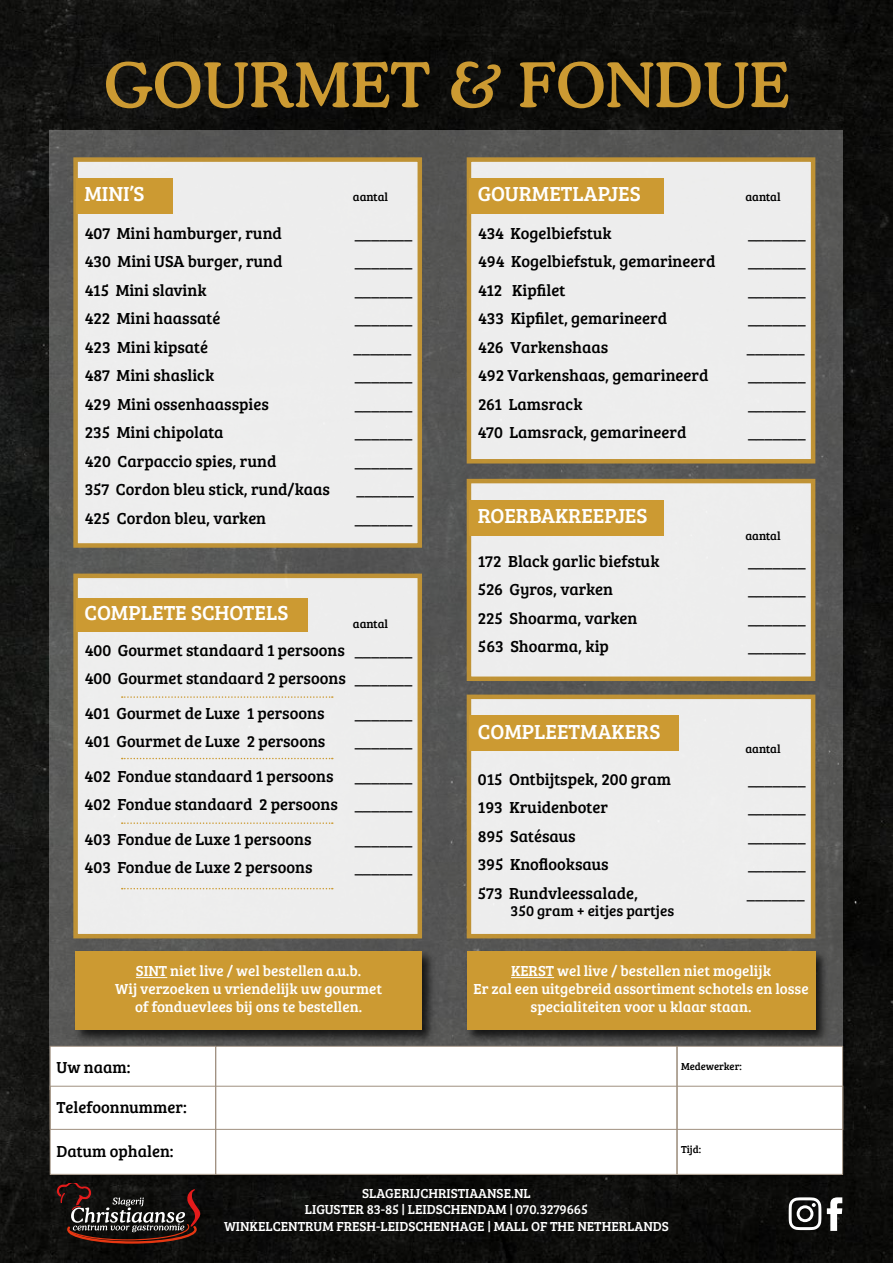
<style>
.page{position:relative;width:893px;height:1263px;background:#fff}
.page>*{position:absolute;margin:0;border:0;box-sizing:border-box;transform-origin:0 0}
.t1{font:500 61.5px "Cooper BT";color:#cc9a32}
.t2{font:21px "Bree Serif";color:#fff}
.t3{font:16.5px/28.5px "Bree Serif";color:#000}
.t4{font:15px/18px "Bree Serif";color:#fff;text-align:center}
.t5{font:15px "Bree Serif";color:#000}
.t6{font:13.5px/16.2px "Bree Serif";color:#fff;text-align:center}
.t7{font:12px "Bree Serif";color:#000}
.t8{font:10.5px "Bree Serif";color:#000}
</style>
<div class="page">
<img style="left:0;top:0;width:893px;height:1263px">
<div style="left:48px;top:128px;width:809px;height:976px;background:#000;opacity:.75"></div>
<div style="left:50px;top:130px;width:793px;height:960px;background:#565655"></div>
<div style="left:73px;top:157px;width:349px;height:391px;background:#ededed;border:4px solid #cc9a32"></div>
<div style="left:73px;top:574px;width:349px;height:364px;background:#eeeeed;border:4px solid #cc9a32"></div>
<div style="left:467px;top:157px;width:348px;height:306px;background:#ededed;border:4px solid #cc9a32"></div>
<div style="left:467px;top:479px;width:348px;height:202px;background:#ededed;border:4px solid #cc9a32"></div>
<div style="left:467px;top:694px;width:348px;height:244px;background:#ededed;border:4px solid #cc9a32"></div>
<div style="left:76px;top:179px;width:96px;height:35px;background:#cc9a32"></div>
<div style="left:76px;top:598px;width:232px;height:33px;background:#cc9a32"></div>
<div style="left:469px;top:179px;width:194px;height:35px;background:#cc9a32"></div>
<div style="left:469px;top:500px;width:194px;height:35px;background:#cc9a32"></div>
<div style="left:469px;top:716px;width:209px;height:35px;background:#cc9a32"></div>
<div style="left:73px;top:949px;width:363px;height:95px;background:#000;opacity:.75"></div>
<div style="left:75px;top:951px;width:347px;height:79px;background:#cc9a32"></div>
<hr style="left:136px;top:977px;width:31px;height:1px;background:#fff">
<div style="left:464px;top:949px;width:365px;height:95px;background:#000;opacity:.75"></div>
<div style="left:467px;top:951px;width:348px;height:79px;background:#cc9a32"></div>
<hr style="left:511px;top:977px;width:43px;height:1px;background:#fff">
<div style="left:42px;top:1042px;width:809px;height:145px;background:#000;opacity:.35"></div>
<div style="left:50px;top:1046px;width:793px;height:128px;background:#fff"></div>
<div style="left:50px;top:1086px;width:793px;height:43px;background:#fff;border:1px solid #9f9080"></div>
<div style="left:216px;top:1046px;width:461px;height:128px;border:1px solid #9f9080"></div>
<div style="left:677px;top:1046px;width:166px;height:128px;border:1px solid #9f9080"></div>
<div style="left:50px;top:1046px;width:166px;height:128px;border:1px solid #9f9080"></div>
<svg style="left:827px;top:1197px;width:15px;height:33px"></svg>
<svg style="left:789px;top:1197px;width:32px;height:33px"></svg>
<svg style="left:122px;top:696px;width:211px;height:2px"></svg>
<svg style="left:122px;top:758px;width:211px;height:1px"></svg>
<svg style="left:122px;top:822px;width:211px;height:2px"></svg>
<svg style="left:122px;top:888px;width:211px;height:1px"></svg>
<svg style="left:57px;top:1183px;width:146px;height:61px;background:#3a2926"></svg>
<h1 class="t1" style="left:104px;top:47px;width:686px">GOURMET &amp; FONDUE</h1>
<p class="t2" style="left:84px;top:179px;width:62px">MINI’S</p>
<p class="t7" style="left:353px;top:188px;width:37px">aantal</p>
<p class="t2" style="left:478px;top:179px;width:164px">GOURMETLAPJES</p>
<p class="t7" style="left:745px;top:188px;width:37px">aantal</p>
<p class="t3" style="left:85px;top:218px;width:199px">407 Mini hamburger, rund</p>
<p class="t3" style="left:355px;top:218px;width:59px">_______</p>
<p class="t3" style="left:478px;top:218px;width:135px">434 Kogelbiefstuk</p>
<p class="t3" style="left:748px;top:218px;width:59px">_______</p>
<p class="t3" style="left:85px;top:247px;width:199px">430 Mini USA burger, rund</p>
<p class="t3" style="left:355px;top:247px;width:59px">_______</p>
<p class="t3" style="left:478px;top:247px;width:239px">494 Kogelbiefstuk, gemarineerd</p>
<p class="t3" style="left:748px;top:247px;width:59px">_______</p>
<p class="t3" style="left:85px;top:275px;width:123px">415 Mini slavink</p>
<p class="t3" style="left:355px;top:275px;width:59px">_______</p>
<p class="t3" style="left:478px;top:275px;width:89px">412 Kipfilet</p>
<p class="t3" style="left:748px;top:275px;width:59px">_______</p>
<p class="t3" style="left:85px;top:304px;width:137px">422 Mini haassaté</p>
<p class="t3" style="left:355px;top:304px;width:59px">_______</p>
<p class="t3" style="left:478px;top:303px;width:191px">433 Kipfilet, gemarineerd</p>
<p class="t3" style="left:748px;top:303px;width:59px">_______</p>
<p class="t3" style="left:85px;top:332px;width:125px">423 Mini kipsaté</p>
<p class="t3" style="left:353px;top:332px;width:59px">_______</p>
<p class="t3" style="left:478px;top:332px;width:132px">426 Varkenshaas</p>
<p class="t3" style="left:747px;top:332px;width:59px">_______</p>
<p class="t3" style="left:85px;top:361px;width:131px">487 Mini shaslick</p>
<p class="t3" style="left:355px;top:361px;width:59px">_______</p>
<p class="t3" style="left:478px;top:360px;width:232px">492 Varkenshaas, gemarineerd</p>
<p class="t3" style="left:748px;top:360px;width:59px">_______</p>
<p class="t3" style="left:85px;top:389px;width:186px">429 Mini ossenhaasspies</p>
<p class="t3" style="left:355px;top:389px;width:59px">_______</p>
<p class="t3" style="left:478px;top:389px;width:106px">261 Lamsrack</p>
<p class="t3" style="left:748px;top:389px;width:59px">_______</p>
<p class="t3" style="left:85px;top:418px;width:140px">235 Mini chipolata</p>
<p class="t3" style="left:355px;top:418px;width:59px">_______</p>
<p class="t3" style="left:478px;top:417px;width:210px">470 Lamsrack, gemarineerd</p>
<p class="t3" style="left:748px;top:417px;width:59px">_______</p>
<p class="t3" style="left:85px;top:446px;width:193px">420 Carpaccio spies, rund</p>
<p class="t3" style="left:355px;top:446px;width:59px">_______</p>
<p class="t3" style="left:85px;top:475px;width:247px">357 Cordon bleu stick, rund/kaas</p>
<p class="t3" style="left:356px;top:475px;width:59px">_______</p>
<p class="t3" style="left:85px;top:503px;width:183px">425 Cordon bleu, varken</p>
<p class="t3" style="left:355px;top:503px;width:59px">_______</p>
<p class="t2" style="left:478px;top:500px;width:171px">ROERBAKREEPJES</p>
<p class="t7" style="left:745px;top:527px;width:37px">aantal</p>
<p class="t3" style="left:478px;top:546px;width:183px">172 Black garlic biefstuk</p>
<p class="t3" style="left:748px;top:546px;width:59px">_______</p>
<p class="t3" style="left:478px;top:574px;width:137px">526 Gyros, varken</p>
<p class="t3" style="left:748px;top:574px;width:59px">_______</p>
<p class="t2" style="left:84px;top:597px;width:205px">COMPLETE SCHOTELS</p>
<p class="t7" style="left:353px;top:615px;width:37px">aantal</p>
<p class="t3" style="left:478px;top:603px;width:161px">225 Shoarma, varken</p>
<p class="t3" style="left:748px;top:603px;width:59px">_______</p>
<p class="t3" style="left:85px;top:635px;width:329px">400 Gourmet standaard 1 persoons _______<br>400 Gourmet standaard 2 persoons _______</p>
<p class="t3" style="left:85px;top:698px;width:241px">401 Gourmet de Luxe 1 persoons</p>
<p class="t3" style="left:355px;top:698px;width:59px">_______</p>
<p class="t3" style="left:85px;top:726px;width:242px">401 Gourmet de Luxe 2 persoons</p>
<p class="t3" style="left:355px;top:726px;width:59px">_______</p>
<p class="t3" style="left:85px;top:761px;width:250px">402 Fondue standaard 1 persoons</p>
<p class="t3" style="left:85px;top:761px;width:329px;text-align:right">_______<br>402 Fondue standaard 2 persoons _______</p>
<p class="t3" style="left:85px;top:824px;width:228px">403 Fondue de Luxe 1 persoons</p>
<p class="t3" style="left:355px;top:824px;width:59px">_______</p>
<p class="t3" style="left:85px;top:852px;width:229px">403 Fondue de Luxe 2 persoons</p>
<p class="t3" style="left:355px;top:852px;width:59px">_______</p>
<p class="t3" style="left:478px;top:631px;width:132px">563 Shoarma, kip</p>
<p class="t2" style="left:478px;top:716px;width:184px">COMPLEETMAKERS</p>
<p class="t3" style="left:478px;top:764px;width:195px">015 Ontbijtspek, 200 gram</p>
<p class="t3" style="left:478px;top:792px;width:132px">193 Kruidenboter</p>
<p class="t3" style="left:478px;top:821px;width:99px">895 Satésaus</p>
<p class="t3" style="left:478px;top:849px;width:132px">395 Knoflooksaus</p>
<p class="t3" style="left:748px;top:631px;width:59px">_______</p>
<p class="t7" style="left:745px;top:740px;width:37px">aantal</p>
<p class="t3" style="left:748px;top:764px;width:59px">_______</p>
<p class="t3" style="left:748px;top:792px;width:59px">_______</p>
<p class="t3" style="left:748px;top:821px;width:59px">_______</p>
<p class="t3" style="left:748px;top:849px;width:59px">_______</p>
<p class="t3" style="left:478px;top:878px;width:162px">573 Rundvleessalade,</p>
<p class="t3" style="left:747px;top:878px;width:59px">_______</p>
<p class="t5" style="left:511px;top:899px;width:165px">350 gram + eitjes partjes</p>
<p class="t4" style="left:115px;top:961px;width:268px">SINT niet live / wel bestellen a.u.b.<br>Wij verzoeken u vriendelijk uw gourmet of fonduevlees bij ons te bestellen.</p>
<p class="t4" style="left:473px;top:961px;width:337px">KERST wel live / bestellen niet mogelijk<br>Er zal een uitgebreid assortiment schotels en losse specialiteiten voor u klaar staan.</p>
<p class="t3" style="left:57px;top:1052px;width:75px">Uw naam:</p>
<p class="t3" style="left:57px;top:1092px;width:132px">Telefoonnummer:</p>
<p class="t3" style="left:57px;top:1136px;width:119px">Datum ophalen:</p>
<p class="t8" style="left:681px;top:1059px;width:62px">Medewerker:</p>
<p class="t8" style="left:681px;top:1142px;width:22px">Tijd:</p>
<p class="t6" style="left:224px;top:1185px;width:446px">SLAGERIJCHRISTIAANSE.NL<br>LIGUSTER 83-85 | LEIDSCHENDAM | 070.3279665<br>WINKELCENTRUM FRESH-LEIDSCHENHAGE | MALL OF THE NETHERLANDS</p>
</div>
